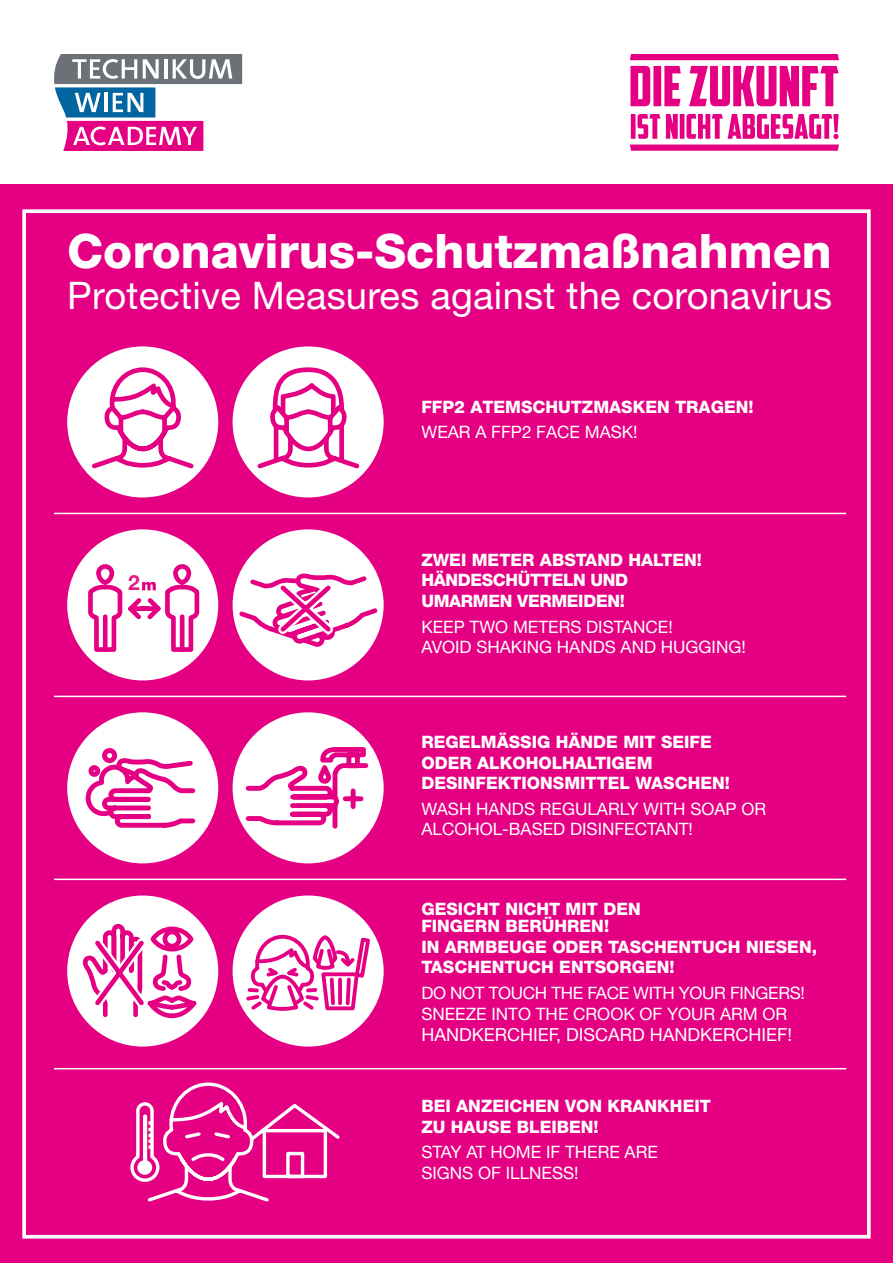
<style>
.page{position:relative;width:893px;height:1263px;background:#fff}
.page>*{position:absolute;margin:0;border:0;box-sizing:border-box;transform-origin:0 0}
.t1{font:800 47.55px "Helvetica Neue LT Std";color:#fff}
.t2{font:38.1px "Helvetica Neue LT Std";letter-spacing:.005em;color:#fff}
.t3{font:700 21px "Helvetica Neue LT Std";color:#e71a80}
.t4{font:18px "Helvetica Neue LT Std";color:#fff}
.t5{font:800 17.1px/25.3px "Helvetica Neue LT Std";color:#fff}
.t6{font:17.1px/20.5px "Helvetica Neue LT Std";color:#fff}
.t7{font:17.1px/20.5px "Helvetica Neue LT Std";letter-spacing:-.02em;color:#fff}
.t8{font:800 17.1px/20.5px "Helvetica Neue LT Std";letter-spacing:-.02em;color:#fff}
.s1{font-weight:400}
</style>
<div class="page">
<svg style="left:630px;top:54px;width:209px;height:97px"></svg>
<div style="left:0;top:185px;width:893px;height:1078px;background:#e50083"></div>
<div style="left:22px;top:209px;width:849px;height:1029px;border:4px solid #fff"></div>
<div style="left:67px;top:346px;width:151px;height:151px;background:#fff;border-radius:50%"></div>
<svg style="left:88px;top:365px;width:109px;height:104px"></svg>
<div style="left:233px;top:346px;width:151px;height:151px;background:#fff;border-radius:50%"></div>
<svg style="left:254px;top:365px;width:109px;height:104px"></svg>
<div style="left:67px;top:529px;width:151px;height:151px;background:#fff;border-radius:50%"></div>
<svg style="left:88px;top:564px;width:114px;height:90px"></svg>
<div style="left:233px;top:529px;width:151px;height:151px;background:#fff;border-radius:50%"></div>
<svg style="left:236px;top:569px;width:145px;height:81px"></svg>
<div style="left:67px;top:895px;width:151px;height:151px;background:#fff;border-radius:50%"></div>
<div style="left:233px;top:895px;width:151px;height:151px;background:#fff;border-radius:50%"></div>
<svg style="left:79px;top:849px;width:293px;height:353px"></svg>
<div style="left:67px;top:712px;width:151px;height:151px;background:#fff;border-radius:50%"></div>
<svg style="left:85px;top:748px;width:111px;height:80px"></svg>
<div style="left:233px;top:712px;width:151px;height:151px;background:#fff;border-radius:50%"></div>
<svg style="left:243px;top:744px;width:128px;height:87px"></svg>
<hr style="left:54px;top:513px;width:792px;height:1px;background:#fff">
<hr style="left:54px;top:696px;width:792px;height:1px;background:#fff">
<hr style="left:54px;top:878px;width:792px;height:2px;background:#fff">
<hr style="left:54px;top:1068px;width:792px;height:1px;background:#fff">
<svg style="left:54px;top:54px;width:188px;height:97px"></svg>
<p class="t1" style="left:67px;top:223px;width:766px">Coronavirus-Schutzmaßnahmen</p>
<p class="t2" style="left:67px;top:272px;width:767px">Protective Measures against the coronavirus</p>
<p class="t3" style="left:128px;top:570px;width:13px">2</p>
<p class="t5" style="left:421px;top:394px;width:333px">FFP2 ATEMSCHUTZMASKEN TRAGEN!<br><span class="s1">WEAR A FFP2 FACE MASK!</span></p>
<p class="t8" style="left:421px;top:549px;width:282px">ZWEI METER ABSTAND HALTEN!<br>HÄNDESCHÜTTELN UND<br>UMARMEN VERMEIDEN!</p>
<p class="t6" style="left:421px;top:616px;width:326px">KEEP TWO METERS DISTANCE!<br>AVOID SHAKING HANDS AND HUGGING!</p>
<p class="t5" style="left:421px;top:729px;width:292px">REGELMÄSSIG HÄNDE MIT SEIFE</p>
<p class="t5" style="left:421px;top:750px;width:233px">ODER ALKOHOLHALTIGEM</p>
<p class="t5" style="left:421px;top:770px;width:310px">DESINFEKTIONSMITTEL WASCHEN!</p>
<p class="t6" style="left:421px;top:798px;width:346px">WASH HANDS REGULARLY WITH SOAP OR</p>
<p class="t6" style="left:421px;top:819px;width:273px">ALCOHOL-BASED DISINFECTANT!</p>
<p class="t5" style="left:421px;top:896px;width:221px">GESICHT NICHT MIT DEN</p>
<p class="t5" style="left:421px;top:916px;width:397px;line-height:20.5px">FINGERN BERÜHREN!<br>IN ARMBEUGE ODER TASCHENTUCH NIESEN,</p>
<p class="t5" style="left:421px;top:954px;width:255px">TASCHENTUCH ENTSORGEN!</p>
<p class="t7" style="left:421px;top:982px;width:385px">DO NOT TOUCH THE FACE WITH YOUR FINGERS!<br>SNEEZE INTO THE CROOK OF YOUR ARM OR</p>
<p class="t4" style="left:421px;top:1024px;width:372px">HANDKERCHIEF, DISCARD HANDKERCHIEF!</p>
<p class="t5" style="left:421px;top:1093px;width:291px">BEI ANZEICHEN VON KRANKHEIT</p>
<p class="t5" style="left:421px;top:1114px;width:179px">ZU HAUSE BLEIBEN!</p>
<p class="t6" style="left:421px;top:1142px;width:238px">STAY AT HOME IF THERE ARE</p>
<p class="t6" style="left:421px;top:1162px;width:159px">SIGNS OF ILLNESS!</p>
</div>
